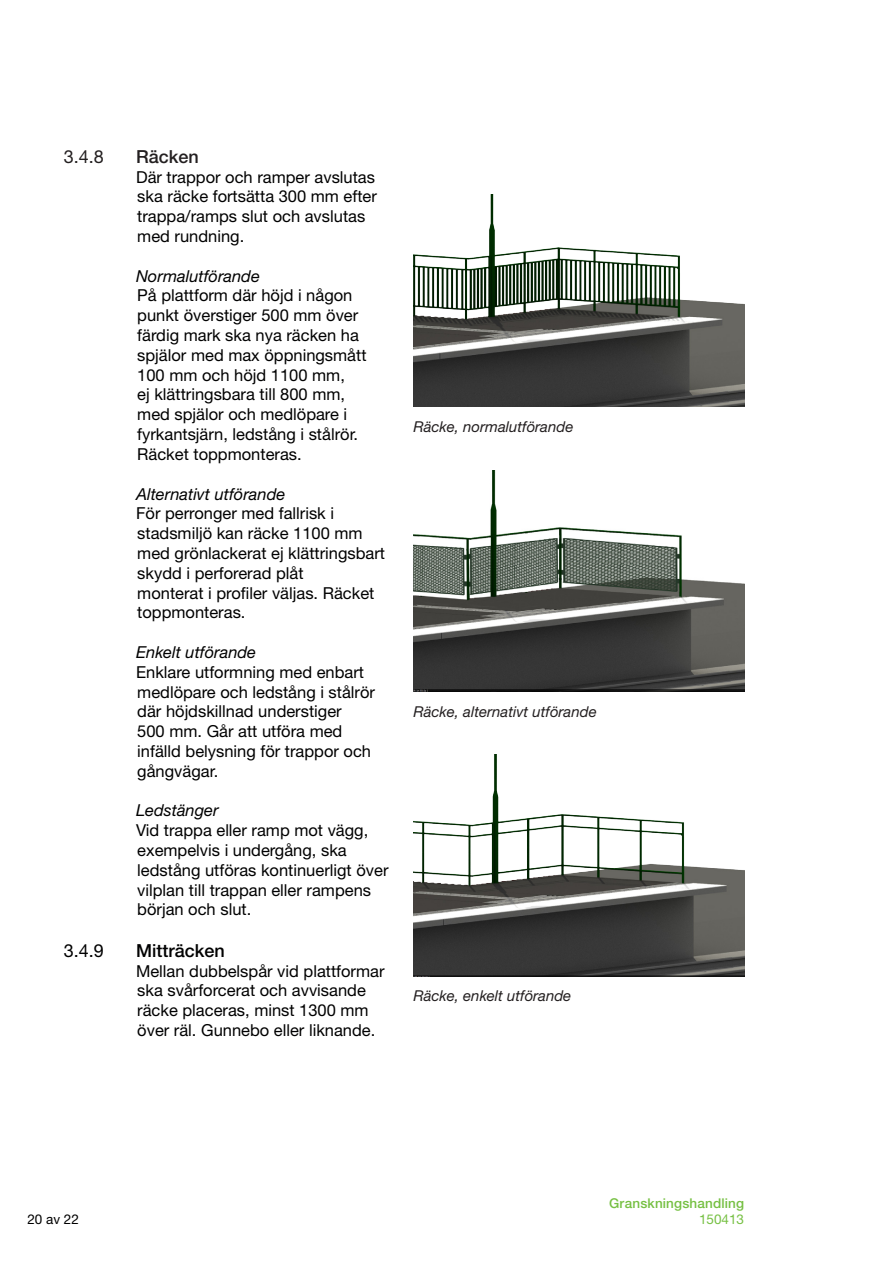
<style>
.page{position:relative;width:893px;height:1263px;background:#fff}
.page>*{position:absolute;margin:0;border:0;box-sizing:border-box;transform-origin:0 0}
.t1{font:500 18px "Helvetica Neue";color:#000001}
.t2{font:500 18px "Helvetica Neue";color:#231f20}
.t3{font:18px "Helvetica Neue";color:#231f20}
.t4{font:18px "Helvetica Neue";color:#000001}
.Brödtext_Namngiven{font:16.5px/19.8px "Helvetica Neue";color:#000001}
.Brödtext_Namngiven-2{font:italic 16.5px "Helvetica Neue";color:#000001}
.Brödtext_Namngiven-3{font:italic 15px "Helvetica Neue";color:#231f20}
.t5{font:500 13.5px "Helvetica Neue";letter-spacing:.01em;color:#76c043}
.t6{font:13.5px "Helvetica Neue";color:#000001}
.t7{font:13.5px "Helvetica Neue";color:#76c043}
.s1{font-style:italic}
</style>
<div class="page">
<img style="left:414px;top:470px;width:330px;height:221px">
<img style="left:414px;top:755px;width:330px;height:221px">
<img style="left:414px;top:195px;width:330px;height:212px">
<p class="t3" style="left:64px;top:146px;width:42px">3.4.8</p>
<p class="t2" style="left:136px;top:146px;width:64px">Räcken</p>
<p class="Brödtext_Namngiven" style="left:136px;top:167px;width:242px">Där trappor och ramper avslutas ska räcke fortsätta 300 mm efter trappa/ramps slut och avslutas med rundning.</p>
<p class="Brödtext_Namngiven" style="left:136px;top:266px;width:232px"><span class="s1">Normalutförande<br></span>På plattform där höjd i någon punkt överstiger 500 mm över färdig mark ska nya räcken ha spjälor med max öppningsmått<br>100 mm och höjd 1100 mm,<br>ej klättringsbara till 800 mm, med spjälor och medlöpare i fyrkantsjärn, ledstång i stålrör.<br>Räcket toppmonteras.</p>
<p class="Brödtext_Namngiven-2" style="left:136px;top:484px;width:151px">Alternativt utförande</p>
<p class="Brödtext_Namngiven" style="left:136px;top:503px;width:251px">För perronger med fallrisk i stadsmiljö kan räcke 1100 mm med grönlackerat ej klättringsbart skydd i perforerad plåt<br>monterat i profiler väljas. Räcket toppmonteras.</p>
<p class="Brödtext_Namngiven-2" style="left:136px;top:642px;width:122px">Enkelt utförande</p>
<p class="Brödtext_Namngiven" style="left:136px;top:662px;width:240px">Enklare utformning med enbart medlöpare och ledstång i stålrör där höjdskillnad understiger<br>500 mm. Går att utföra med infälld belysning för trappor och gångvägar.</p>
<p class="Brödtext_Namngiven-2" style="left:136px;top:800px;width:84px">Ledstänger</p>
<p class="Brödtext_Namngiven" style="left:136px;top:820px;width:254px">Vid trappa eller ramp mot vägg, exempelvis i undergång, ska ledstång utföras kontinuerligt över vilplan till trappan eller rampens början och slut.</p>
<p class="t4" style="left:64px;top:940px;width:42px">3.4.9</p>
<p class="t1" style="left:136px;top:940px;width:90px">Mitträcken</p>
<p class="Brödtext_Namngiven" style="left:136px;top:960px;width:250px">Mellan dubbelspår vid plattformar ska svårforcerat och avvisande räcke placeras, minst 1300 mm över räl. Gunnebo eller liknande.</p>
<p class="Brödtext_Namngiven-3" style="left:414px;top:418px;width:161px">Räcke, normalutförande</p>
<p class="Brödtext_Namngiven-3" style="left:414px;top:702px;width:185px">Räcke, alternativt utförande</p>
<p class="Brödtext_Namngiven-3" style="left:414px;top:987px;width:159px">Räcke, enkelt utförande</p>
<p class="t6" style="left:27px;top:1211px;width:53px">20 av 22</p>
<p class="t5" style="left:609px;top:1195px;width:136px">Granskningshandling</p>
<p class="t7" style="left:699px;top:1211px;width:47px">150413</p>
</div>
